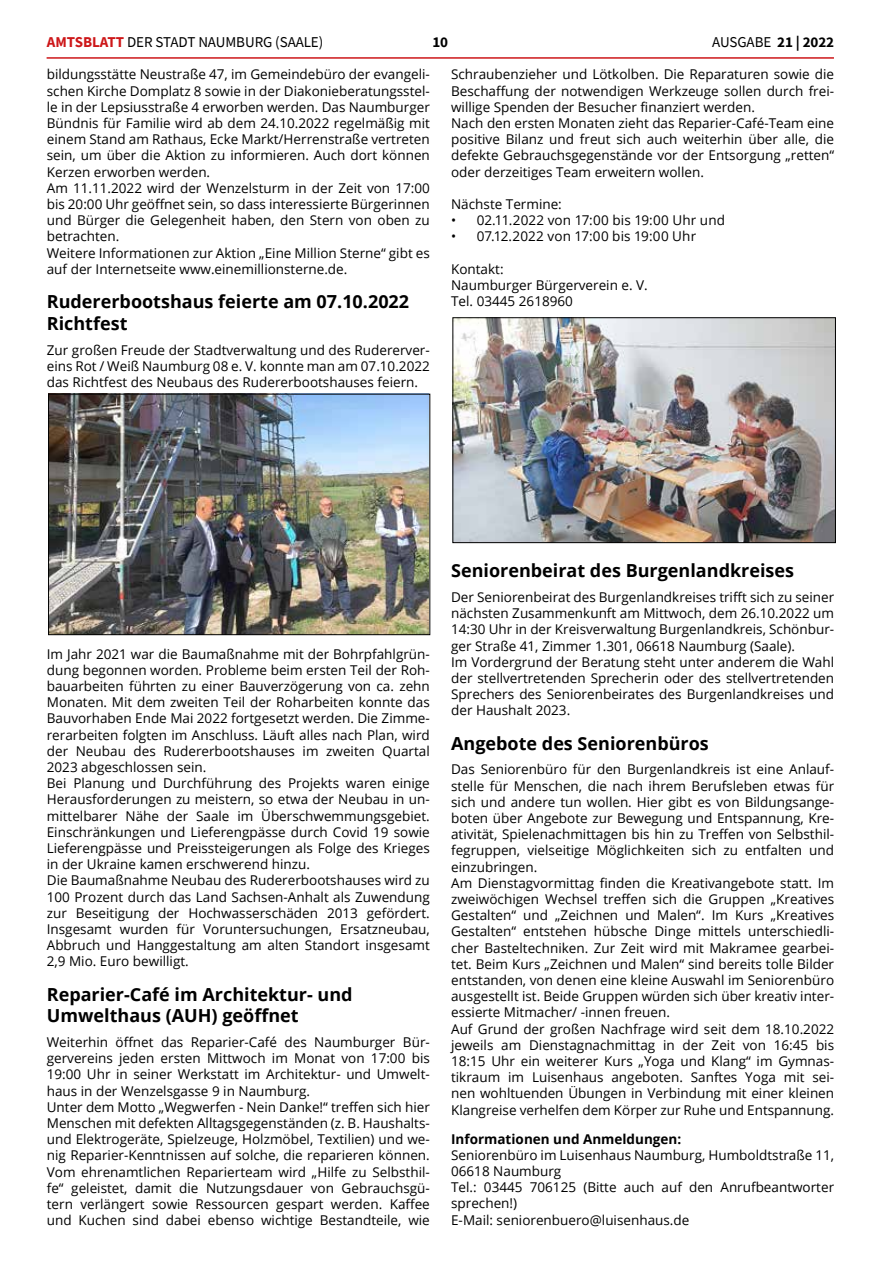
<style>
.page{position:relative;width:881px;height:1263px;background:#fff}
.page>*{position:absolute;margin:0;border:0;box-sizing:border-box;transform-origin:0 0}
.t1{font:700 18px/21.6px "Open Sans";color:#000}
.t2{font:15px "Source Sans Pro";letter-spacing:-.005em;color:#000}
.t3{font:700 15px "Source Sans Pro";color:#000}
.t4{font:13.5px/16.2px "Open Sans";color:#000}
.t5{font:700 13.5px "Open Sans";color:#000}
.s1{font-weight:700;color:#cd1719}
.s2{font-weight:700}
</style>
<div class="page">
<hr style="left:47px;top:57px;width:786px;height:2px;background:#cd1719">
<img style="left:50px;top:396px;width:378px;height:237px">
<div style="left:48px;top:394px;width:382px;height:241px;border:1px solid #000"></div>
<img style="left:454px;top:319px;width:379px;height:222px">
<div style="left:452px;top:317px;width:383px;height:226px;border:1px solid #000"></div>
<p class="t2" style="left:47px;top:32px;width:278px"><span class="s1">AMTSBLATT</span> DER STADT NAUMBURG (SAALE)</p>
<p class="t3" style="left:432px;top:32px;width:17px">10</p>
<p class="t2" style="left:712px;top:32px;width:123px">AUSGABE <span class="s2">21 | 2022</span></p>
<p class="t4" style="left:47px;top:66px;width:384px">bildungsstätte Neustraße 47, im Gemeindebüro der evangeli&shy;schen Kirche Domplatz 8 sowie in der Diakonieberatungsstel&shy;le in der Lepsiusstraße 4 erworben werden. Das Naumburger Bündnis für Familie wird ab dem 24.10.2022 regelmäßig mit einem Stand am Rathaus, Ecke Markt/Herrenstraße vertreten sein, um über die Aktion zu informieren. Auch dort können Kerzen erworben werden.<br>Am 11.11.2022 wird der Wenzelsturm in der Zeit von 17:00 bis 20:00 Uhr geöffnet sein, so dass interessierte Bürgerinnen und Bürger die Gelegenheit haben, den Stern von oben zu betrachten.<br>Weitere Informationen zur Aktion „Eine Million Sterne“ gibt es auf der Internetseite www.einemillionsterne.de.</p>
<h1 class="t1" style="left:47px;top:290px;width:364px">Rudererbootshaus feierte am 07.10.2022<br>Richtfest</h1>
<p class="t4" style="left:47px;top:341px;width:384px;text-align:justify">Zur großen Freude der Stadtverwaltung und des Rudererver&shy;eins Rot / Weiß Naumburg 08 e. V. konnte man am 07.10.2022 das Richtfest des Neubaus des Rudererbootshauses feiern.</p>
<p class="t4" style="left:451px;top:66px;width:384px">Schraubenzieher und Lötkolben. Die Reparaturen sowie die Beschaffung der notwendigen Werkzeuge sollen durch frei&shy;willige Spenden der Besucher finanziert werden.<br>Nach den ersten Monaten zieht das Reparier-Café-Team eine positive Bilanz und freut sich auch weiterhin über alle, die defekte Gebrauchsgegenstände vor der Entsorgung „retten“ oder derzeitiges Team erweitern wollen.</p>
<p class="t4" style="left:451px;top:196px;width:112px">Nächste Termine:</p>
<p class="t4" style="left:451px;top:212px;width:275px">• 02.11.2022 von 17:00 bis 19:00 Uhr und</p>
<p class="t4" style="left:451px;top:228px;width:246px">• 07.12.2022 von 17:00 bis 19:00 Uhr</p>
<p class="t4" style="left:451px;top:261px;width:198px">Kontakt:<br>Naumburger Bürgerverein e. V.<br>Tel. 03445 2618960</p>
<p class="t4" style="left:47px;top:645px;width:384px">Im Jahr 2021 war die Baumaßnahme mit der Bohrpfahlgrün&shy;dung begonnen worden. Probleme beim ersten Teil der Roh&shy;bauarbeiten führten zu einer Bauverzögerung von ca. zehn Monaten. Mit dem zweiten Teil der Roharbeiten konnte das Bauvorhaben Ende Mai 2022 fortgesetzt werden. Die Zimme&shy;rerarbeiten folgten im Anschluss. Läuft alles nach Plan, wird der Neubau des Rudererbootshauses im zweiten Quartal 2023 abgeschlossen sein.<br>Bei Planung und Durchführung des Projekts waren einige Herausforderungen zu meistern, so etwa der Neubau in un&shy;mittelbarer Nähe der Saale im Überschwemmungsgebiet.<br>Einschränkungen und Lieferengpässe durch Covid 19 sowie Lieferengpässe und Preissteigerungen als Folge des Krieges in der Ukraine kamen erschwerend hinzu.<br>Die Baumaßnahme Neubau des Rudererbootshauses wird zu 100 Prozent durch das Land Sachsen-Anhalt als Zuwendung zur Beseitigung der Hochwasserschäden 2013 gefördert.<br>Insgesamt wurden für Voruntersuchungen, Ersatzneubau, Abbruch und Hanggestaltung am alten Standort insgesamt 2,9 Mio. Euro bewilligt.</p>
<h1 class="t1" style="left:47px;top:983px;width:307px">Reparier-Café im Architektur- und<br>Umwelthaus (AUH) geöffnet</h1>
<p class="t4" style="left:47px;top:1034px;width:384px">Weiterhin öffnet das Reparier-Café des Naumburger Bür&shy;gervereins jeden ersten Mittwoch im Monat von 17:00 bis 19:00 Uhr in seiner Werkstatt im Architektur- und Umwelt&shy;haus in der Wenzelsgasse 9 in Naumburg.<br>Unter dem Motto „Wegwerfen - Nein Danke!“ treffen sich hier Menschen mit defekten Alltagsgegenständen (z. B. Haushalts&shy;und Elektrogeräte, Spielzeuge, Holzmöbel, Textilien) und we&shy;nig Reparier-Kenntnissen auf solche, die reparieren können.<br>Vom ehrenamtlichen Reparierteam wird „Hilfe zu Selbsthil&shy;fe“ geleistet, damit die Nutzungsdauer von Gebrauchsgü&shy;tern verlängert sowie Ressourcen gespart werden. Kaffee und Kuchen sind dabei ebenso wichtige Bestandteile, wie</p>
<h1 class="t1" style="left:451px;top:559px;width:344px">Seniorenbeirat des Burgenlandkreises</h1>
<p class="t4" style="left:451px;top:589px;width:384px">Der Seniorenbeirat des Burgenlandkreises trifft sich zu seiner nächsten Zusammenkunft am Mittwoch, dem 26.10.2022 um 14:30 Uhr in der Kreisverwaltung Burgenlandkreis, Schönbur&shy;ger Straße 41, Zimmer 1.301, 06618 Naumburg (Saale).<br>Im Vordergrund der Beratung steht unter anderem die Wahl der stellvertretenden Sprecherin oder des stellvertretenden Sprechers des Seniorenbeirates des Burgenlandkreises und der Haushalt 2023.</p>
<h1 class="t1" style="left:451px;top:732px;width:259px">Angebote des Seniorenbüros</h1>
<p class="t4" style="left:451px;top:761px;width:384px">Das Seniorenbüro für den Burgenlandkreis ist eine Anlauf&shy;stelle für Menschen, die nach ihrem Berufsleben etwas für sich und andere tun wollen. Hier gibt es von Bildungsange&shy;boten über Angebote zur Bewegung und Entspannung, Kre&shy;ativität, Spielenachmittagen bis hin zu Treffen von Selbsthil&shy;fegruppen, vielseitige Möglichkeiten sich zu entfalten und einzubringen.<br>Am Dienstagvormittag finden die Kreativangebote statt. Im zweiwöchigen Wechsel treffen sich die Gruppen „Kreatives Gestalten“ und „Zeichnen und Malen“. Im Kurs „Kreatives Gestalten“ entstehen hübsche Dinge mittels unterschiedli&shy;cher Basteltechniken. Zur Zeit wird mit Makramee gearbei&shy;tet. Beim Kurs „Zeichnen und Malen“ sind bereits tolle Bilder entstanden, von denen eine kleine Auswahl im Seniorenbüro ausgestellt ist. Beide Gruppen würden sich über kreativ inter&shy;essierte Mitmacher/ -innen freuen.<br>Auf Grund der großen Nachfrage wird seit dem 18.10.2022 jeweils am Dienstagnachmittag in der Zeit von 16:45 bis 18:15 Uhr ein weiterer Kurs „Yoga und Klang“ im Gymnas&shy;tikraum im Luisenhaus angeboten. Sanftes Yoga mit sei&shy;nen wohltuenden Übungen in Verbindung mit einer kleinen Klangreise verhelfen dem Körper zur Ruhe und Entspannung.</p>
<p class="t5" style="left:451px;top:1129px;width:231px">Informationen und Anmeldungen:</p>
<p class="t4" style="left:451px;top:1146px;width:384px">Seniorenbüro im Luisenhaus Naumburg, Humboldtstraße 11, 06618 Naumburg<br>Tel.: 03445 706125 (Bitte auch auf den Anrufbeantworter sprechen!)<br>E-Mail: seniorenbuero@luisenhaus.de</p>
</div>
